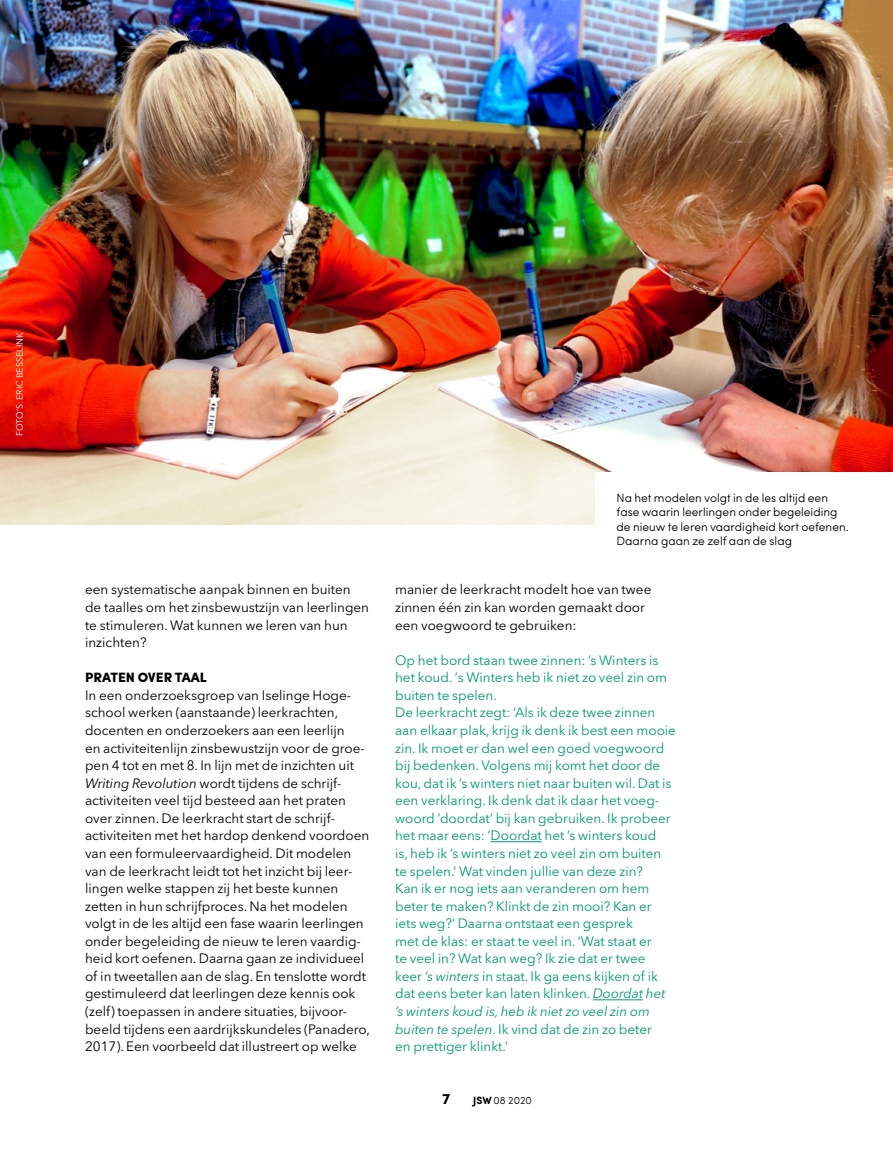
<style>
.page{position:relative;width:893px;height:1149px;background:#fff}
.page>*{position:absolute;margin:0;border:0;box-sizing:border-box;transform-origin:0 0}
.t1{font:700 15px "Sofia Pro";color:#000}
.t2{font:13.5px/17.5px "Avenir Next LT Pro";color:#000}
.t3{font:13.5px/17.5px "Avenir Next LT Pro";color:#009c6e}
.t4{font:900 13.5px "Sofia Pro";color:#000}
.t5{font:300 12px/14.4px "Sofia Pro";color:#000}
.t6{font:300 10.5px "Sofia Pro";color:#000}
.t7{font:9px "Avenir Next LT Pro";color:#fff}
.s1{font-style:italic}
.s2{font-weight:700}
</style>
<div class="page">
<img style="left:0;top:0;width:893px;height:524px">
<div style="left:595px;top:471px;width:298px;height:97px;background:#fff"></div>
<hr style="left:491px;top:841px;width:51px;height:1px;background:#009c6e">
<hr style="left:593px;top:999px;width:50px;height:1px;background:#009c6e">
<p class="t7" style="left:14px;top:436px;width:105px;rotate:-90deg">FOTO’S: ERIC BESSELINK</p>
<p class="t2" style="left:85px;top:580px;width:286px">een systematische aanpak binnen en buiten de taalles om het zinsbewustzijn van leerlingen te stimuleren. Wat kunnen we leren van hun inzichten?</p>
<p class="t4" style="left:85px;top:666px;width:123px">PRATEN OVER TAAL</p>
<p class="t2" style="left:85px;top:686px;width:287px">In een onderzoeksgroep van Iselinge Hoge&shy;school werken (aanstaande) leerkrachten, docenten en onderzoekers aan een leerlijn<br>en activiteitenlijn zinsbewustzijn voor de groe&shy;pen 4 tot en met 8. In lijn met de inzichten uit <span class="s1">Writing Revolution</span> wordt tijdens de schrijf&shy;activiteiten veel tijd besteed aan het praten over zinnen. De leerkracht start de schrijf&shy;activiteiten met het hardop denkend voordoen van een formuleervaardigheid. Dit modelen van de leerkracht leidt tot het inzicht bij leer&shy;lingen welke stappen zij het beste kunnen zetten in hun schrijfproces. Na het modelen volgt in de les altijd een fase waarin leerlingen onder begeleiding de nieuw te leren vaardig&shy;heid kort oefenen. Daarna gaan ze individueel of in tweetallen aan de slag. En tenslotte wordt gestimuleerd dat leerlingen deze kennis ook (zelf) toepassen in andere situaties, bijvoor&shy;beeld tijdens een aardrijkskundeles (Panadero, 2017). Een voorbeeld dat illustreert op welke</p>
<p class="t5" style="left:617px;top:489px;width:234px">Na het modelen volgt in de les altijd een fase waarin leerlingen onder begeleiding de nieuw te leren vaardigheid kort oefenen.<br>Daarna gaan ze zelf aan de slag</p>
<p class="t2" style="left:395px;top:580px;width:258px">manier de leerkracht modelt hoe van twee zinnen één zin kan worden gemaakt door een voegwoord te gebruiken:</p>
<p class="t3" style="left:395px;top:651px;width:282px">Op het bord staan twee zinnen: ’s Winters is het koud. ‘s Winters heb ik niet zo veel zin om buiten te spelen.<br>De leerkracht zegt: ‘Als ik deze twee zinnen aan elkaar plak, krijg ik denk ik best een mooie zin. Ik moet er dan wel een goed voegwoord bij bedenken. Volgens mij komt het door de kou, dat ik ’s winters niet naar buiten wil. Dat is een verklaring. Ik denk dat ik daar het voeg&shy;woord ‘doordat’ bij kan gebruiken. Ik probeer het maar eens: ‘Doordat het ’s winters koud<br>is, heb ik ’s winters niet zo veel zin om buiten te spelen.’ Wat vinden jullie van deze zin?<br>Kan ik er nog iets aan veranderen om hem beter te maken? Klinkt de zin mooi? Kan er iets weg?’ Daarna ontstaat een gesprek<br>met de klas: er staat te veel in. ‘Wat staat er<br>te veel in? Wat kan weg? Ik zie dat er twee<br>keer <span class="s1">’s winters</span> in staat. Ik ga eens kijken of ik dat eens beter kan laten klinken. <span class="s1">Doordat het ’s winters koud is, heb ik niet zo veel zin om buiten te spelen</span>. Ik vind dat de zin zo beter<br>en prettiger klinkt.’</p>
<p class="t1" style="left:442px;top:1086px;width:10px">7</p>
<p class="t6" style="left:473px;top:1092px;width:60px"><span class="s2">JSW</span> 08 2020</p>
</div>
